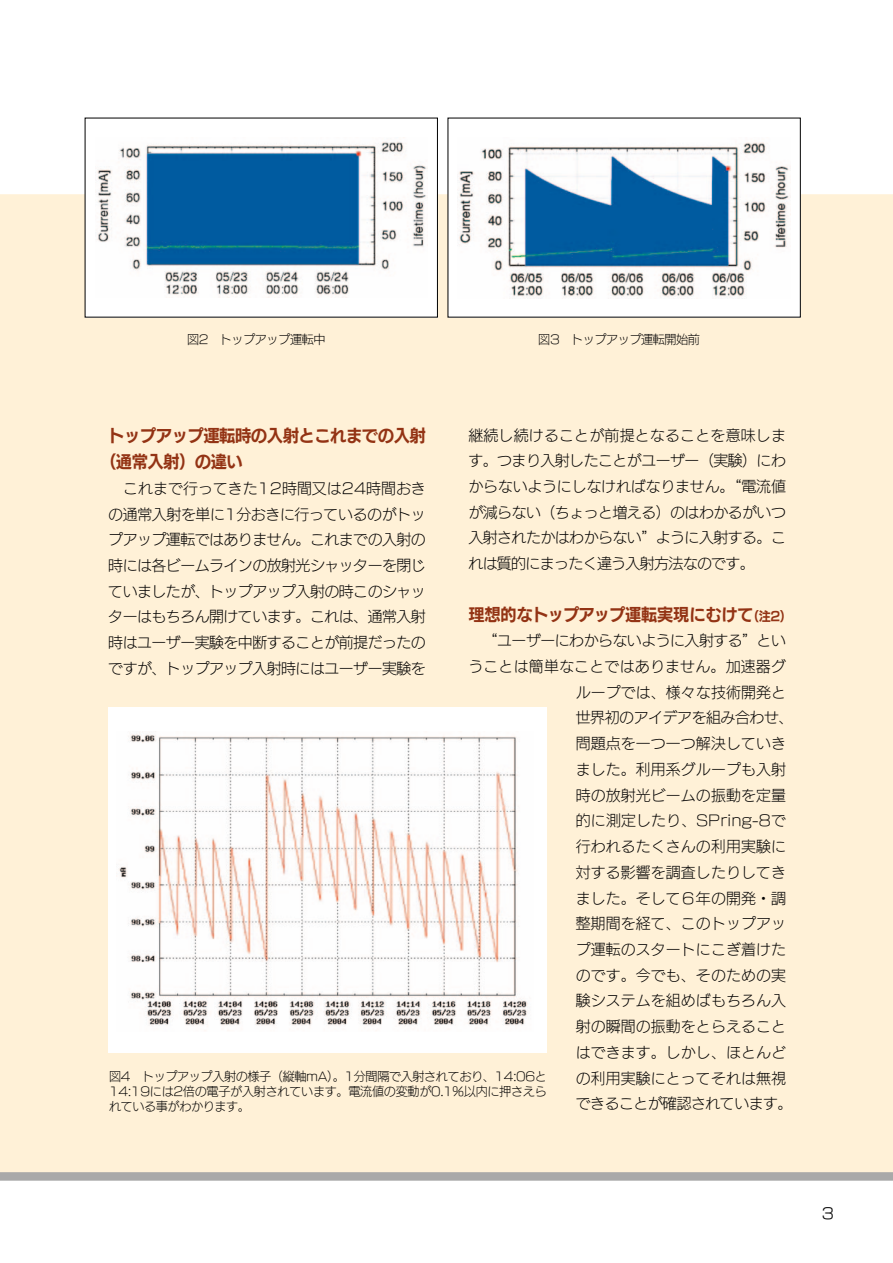
<style>
.page{position:relative;width:893px;height:1263px;background:#fff}
.page>*{position:absolute;margin:0;border:0;box-sizing:border-box;transform-origin:0 0}
.t1{font:16.95px/25.7px "New Rodin Pro B";letter-spacing:-.03em;color:#933314;scale:.96 1}
.t2{font:16.95px "New Rodin Pro B";letter-spacing:-.01em;color:#933314;scale:.95 1}
.t3{font:15px "New Rodin Pro M";color:#000}
.t4{font:14.85px/25.7px "New Rodin Pro L";letter-spacing:.01em;color:#000;text-align:justify}
.t5{font:14.85px "New Rodin Pro L";letter-spacing:-.03em;color:#000}
.t6{font:12.15px/15px "New Rodin Pro L";letter-spacing:-.025em;color:#000;text-align:justify}
.s1{font-size:12.75px}
</style>
<div class="page">
<div style="left:0;top:194px;width:892px;height:978px;background:#fff1d7"></div>
<div style="left:108px;top:707px;width:438px;height:345px;background:#fff"></div>
<img style="left:119px;top:732px;width:409px;height:294px">
<div style="left:448px;top:118px;width:352px;height:199px;background:#fff"></div>
<img style="left:459px;top:142px;width:331px;height:156px">
<div style="left:85px;top:118px;width:352px;height:199px;background:#fff"></div>
<img style="left:97px;top:141px;width:330px;height:157px">
<p class="t6" style="left:187px;top:334px;width:140px">図2 トップアップ運転中</p>
<p class="t6" style="left:538px;top:334px;width:163px">図3 トップアップ運転開始前</p>
<p class="t1" style="left:100px;top:425px;width:341px;text-indent:8px">トップアップ運転時の入射とこれまでの入射（通常入射）の違い</p>
<p class="t4" style="left:108px;top:477px;width:319px;text-indent:15px">これまで行ってきた12時間又は24時間おきの通常入射を単に1分おきに行っているのがトップアップ運転ではありません。これまでの入射の時には各ビームラインの放射光シャッターを閉じていましたが、トップアップ入射の時このシャッターはもちろん開けています。これは、通常入射時はユーザー実験を中断することが前提だったのですが、トップアップ入射時にはユーザー実験を</p>
<p class="t4" style="left:468px;top:424px;width:319px">継続し続けることが前提となることを意味します。つまり入射したことがユーザー（実験）にわからないようにしなければなりません。“電流値が減らない（ちょっと増える）のはわかるがいつ入射されたかはわからない”ように入射する。これは質的にまったく違う入射方法なのです。</p>
<p class="t2" style="left:468px;top:608px;width:342px">理想的なトップアップ運転実現にむけて<span class="s1">（注2）</span></p>
<p class="t5" style="left:483px;top:635px;width:304px">“ユーザーにわからないように入射する”とい</p>
<p class="t4" style="left:468px;top:656px;width:319px">うことは簡単なことではありません。加速器グ</p>
<p class="t4" style="left:576px;top:681px;width:212px">ループでは、様々な技術開発と</p>
<p class="t5" style="left:576px;top:712px;width:219px">世界初のアイデアを組み合わせ、</p>
<p class="t4" style="left:576px;top:733px;width:212px">問題点を一つ一つ解決していき</p>
<p class="t4" style="left:576px;top:759px;width:212px">ました。利用系グループも入射</p>
<p class="t4" style="left:576px;top:784px;width:212px">時の放射光ビームの振動を定量</p>
<p class="t4" style="left:576px;top:810px;width:211px">的に測定したり、SPring-8で</p>
<p class="t4" style="left:576px;top:836px;width:212px">行われるたくさんの利用実験に</p>
<p class="t4" style="left:576px;top:861px;width:212px">対する影響を調査したりしてき</p>
<p class="t4" style="left:576px;top:887px;width:212px">ました。そして６年の開発・調</p>
<p class="t4" style="left:576px;top:913px;width:212px">整期間を経て、このトップアッ</p>
<p class="t4" style="left:576px;top:939px;width:212px">プ運転のスタートにこぎ着けた</p>
<p class="t4" style="left:576px;top:964px;width:212px">のです。今でも、そのための実</p>
<p class="t4" style="left:576px;top:990px;width:212px">験システムを組めばもちろん入</p>
<p class="t4" style="left:576px;top:1016px;width:212px">射の瞬間の振動をとらえること</p>
<p class="t4" style="left:576px;top:1042px;width:212px">はできます。しかし、ほとんど</p>
<p class="t4" style="left:576px;top:1067px;width:212px">の利用実験にとってそれは無視</p>
<p class="t5" style="left:576px;top:1098px;width:218px">できることが確認されています。</p>
<p class="t6" style="left:109px;top:1071px;width:439px">図4 トップアップ入射の様子（縦軸mA）。1分間隔で入射されており、14:06と14:19には2倍の電子が入射されています。電流値の変動が0.1%以内に押さえられている事がわかります。</p>
<p class="t3" style="left:821px;top:1208px;width:14px">3</p>
</div>
